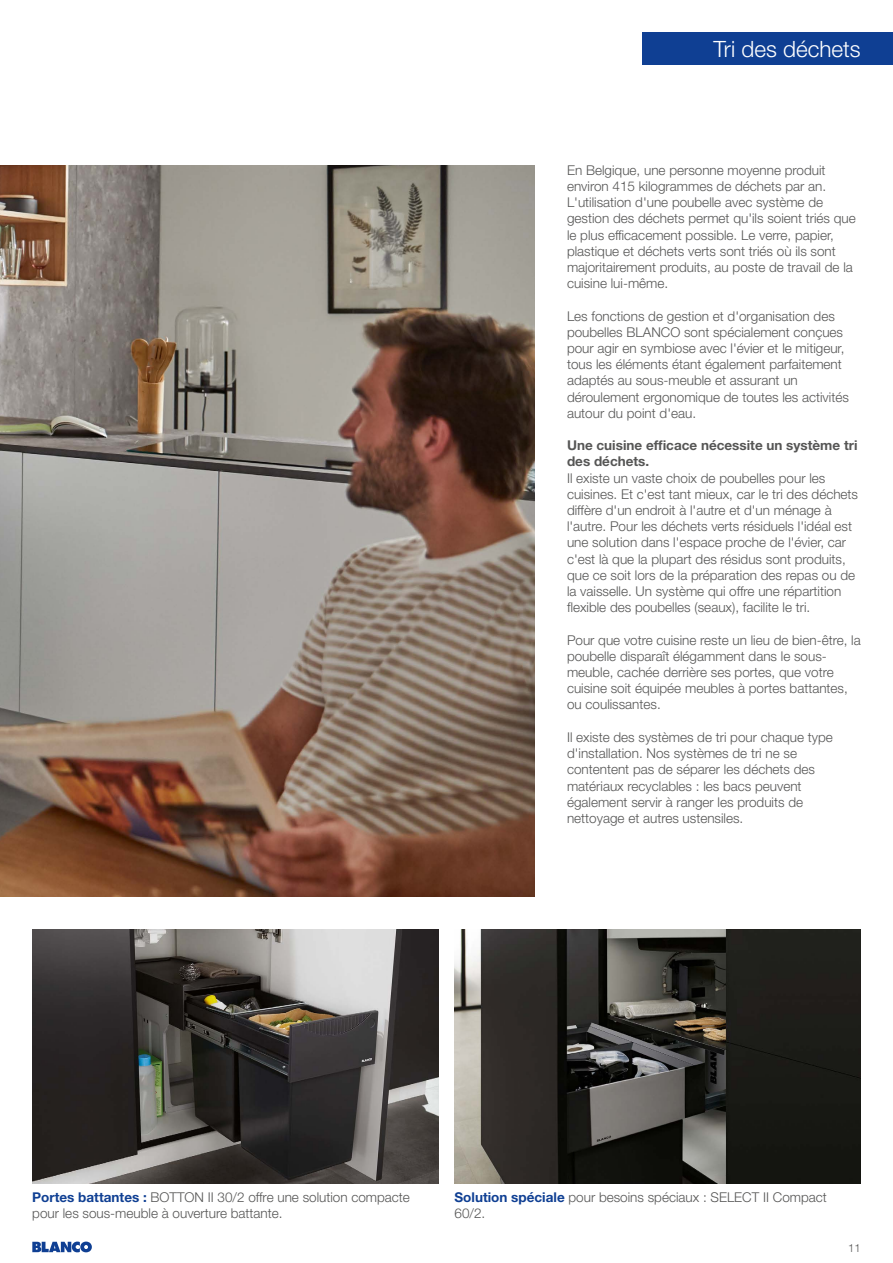
<style>
.page{position:relative;width:893px;height:1263px;background:#fff}
.page>*{position:absolute;margin:0;border:0;box-sizing:border-box;transform-origin:0 0}
.t1{font:300 22.5px "Helvetica Neue LT Pro";color:#fff}
.t2{font:300 13.5px/16.2px "Helvetica Neue LT Pro";color:#565655}
.t3{font:700 13.5px/16.2px "Helvetica Neue LT Pro";color:#565655}
.t4{font:300 11.25px "Helvetica Neue LT Pro";color:#565655}
.s1{font-weight:700;color:#0f3f93}
</style>
<div class="page">
<img style="left:0;top:165px;width:535px;height:731px">
<img style="left:32px;top:929px;width:406px;height:254px">
<img style="left:455px;top:929px;width:406px;height:254px">
<div style="left:642px;top:32px;width:251px;height:33px;background:#0f3f93"></div>
<div style="left:0;top:0;width:13px;height:184px;background:#fff"></div>
<svg style="left:32px;top:1241px;width:60px;height:11px"></svg>
<h1 class="t1" style="left:713px;top:35px;width:149px">Tri des déchets</h1>
<p class="t2" style="left:567px;top:162px;width:290px">En Belgique, une personne moyenne produit environ 415 kilogrammes de déchets par an.<br>L'utilisation d'une poubelle avec système de gestion des déchets permet qu'ils soient triés que le plus efficacement possible. Le verre, papier, plastique et déchets verts sont triés où ils sont majoritairement produits, au poste de travail de la cuisine lui-même.</p>
<p class="t2" style="left:567px;top:307px;width:283px">Les fonctions de gestion et d'organisation des poubelles BLANCO sont spécialement conçues pour agir en symbiose avec l'évier et le mitigeur, tous les éléments étant également parfaitement adaptés au sous-meuble et assurant un déroulement ergonomique de toutes les activités autour du point d'eau.</p>
<p class="t3" style="left:567px;top:437px;width:292px">Une cuisine efficace nécessite un système tri des déchets.</p>
<p class="t2" style="left:567px;top:469px;width:293px">Il existe un vaste choix de poubelles pour les cuisines. Et c'est tant mieux, car le tri des déchets diffère d'un endroit à l'autre et d'un ménage à l'autre. Pour les déchets verts résiduels l'idéal est une solution dans l'espace proche de l'évier, car c'est là que la plupart des résidus sont produits, que ce soit lors de la préparation des repas ou de la vaisselle. Un système qui offre une répartition flexible des poubelles (seaux), facilite le tri.</p>
<p class="t2" style="left:567px;top:631px;width:295px">Pour que votre cuisine reste un lieu de bien-être, la poubelle disparaît élégamment dans le sous&shy;meuble, cachée derrière ses portes, que votre cuisine soit équipée meubles à portes battantes, ou coulissantes.</p>
<p class="t2" style="left:567px;top:729px;width:267px">Il existe des systèmes de tri pour chaque type d'installation. Nos systèmes de tri ne se contentent pas de séparer les déchets des matériaux recyclables : les bacs peuvent également servir à ranger les produits de nettoyage et autres ustensiles.</p>
<p class="t2" style="left:32px;top:1188px;width:379px"><span class="s1">Portes battantes :</span> BOTTON II 30/2 offre une solution compacte pour les sous-meuble à ouverture battante.</p>
<p class="t2" style="left:455px;top:1188px;width:374px"><span class="s1">Solution spéciale</span> pour besoins spéciaux : SELECT II Compact<br>60/2.</p>
<p class="t4" style="left:848px;top:1241px;width:14px">11</p>
</div>
